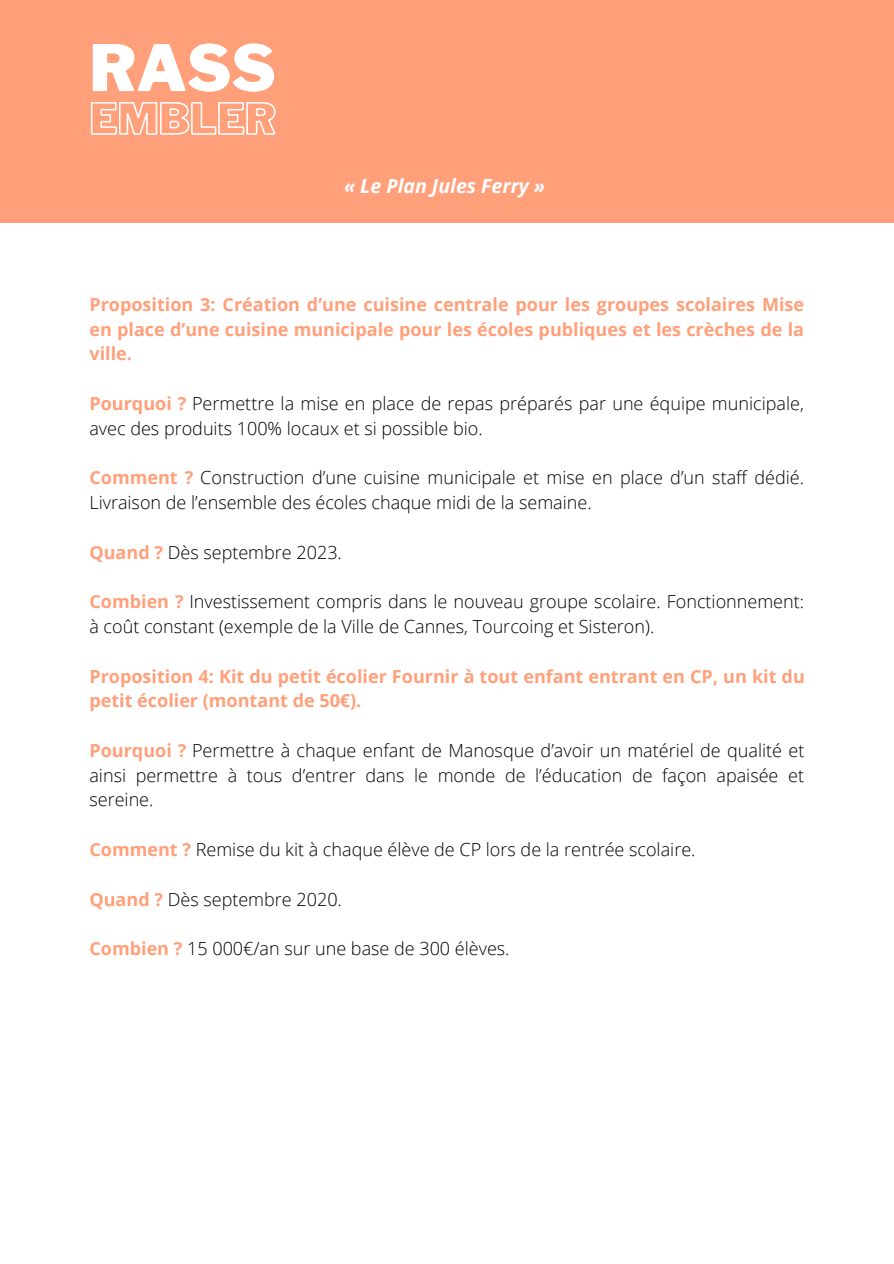
<style>
.page{position:relative;width:894px;height:1264px;background:#fff}
.page>*{position:absolute;margin:0;border:0;box-sizing:border-box;transform-origin:0 0}
.t1{font:900 63.3px "Libre Franklin";color:#fff}
.t2{font:italic 700 19.5px "Open Sans";color:#fff}
.t3{font:300 18px/24.8px "Open Sans";color:#000}
.t4{font:700 18px/24.8px "Open Sans";color:#ffa07a;text-align:justify}
.s1{font-weight:700;color:#ffa07a}
</style>
<div class="page">
<div style="left:0;top:0;width:893px;height:222px;background:#ffa07a"></div>
<svg style="left:90px;top:102px;width:186px;height:33px"></svg>
<p class="t1" style="left:89px;top:30px;width:188px">RASS</p>
<p class="t2" style="left:344px;top:172px;width:202px">« Le Plan Jules Ferry »</p>
<p class="t4" style="left:89px;top:291px;width:716px">Proposition 3: Création d’une cuisine centrale pour les groupes scolaires Mise en place d’une cuisine municipale pour les écoles publiques et les crèches de la ville.</p>
<p class="t3" style="left:89px;top:390px;width:715px"><span class="s1">Pourquoi ?</span> Permettre la mise en place de repas préparés par une équipe municipale, avec des produits 100% locaux et si possible bio.</p>
<p class="t3" style="left:89px;top:465px;width:716px"><span class="s1">Comment ?</span> Construction d’une cuisine municipale et mise en place d’un staff dédié.<br>Livraison de l’ensemble des écoles chaque midi de la semaine.</p>
<p class="t3" style="left:89px;top:539px;width:254px"><span class="s1">Quand ?</span> Dès septembre 2023.</p>
<p class="t3" style="left:89px;top:588px;width:716px"><span class="s1">Combien ?</span> Investissement compris dans le nouveau groupe scolaire. Fonctionnement: à coût constant (exemple de la Ville de Cannes, Tourcoing et Sisteron).</p>
<p class="t4" style="left:89px;top:663px;width:716px">Proposition 4: Kit du petit écolier Fournir à tout enfant entrant en CP, un kit du petit écolier (montant de 50€).</p>
<p class="t3" style="left:89px;top:737px;width:716px;text-align:justify"><span class="s1">Pourquoi ?</span> Permettre à chaque enfant de Manosque d’avoir un matériel de qualité et ainsi permettre à tous d’entrer dans le monde de l’éducation de façon apaisée et sereine.</p>
<p class="t3" style="left:89px;top:836px;width:607px"><span class="s1">Comment ?</span> Remise du kit à chaque élève de CP lors de la rentrée scolaire.</p>
<p class="t3" style="left:89px;top:886px;width:254px"><span class="s1">Quand ?</span> Dès septembre 2020.</p>
<p class="t3" style="left:89px;top:935px;width:421px"><span class="s1">Combien ?</span> 15 000€/an sur une base de 300 élèves.</p>
</div>
